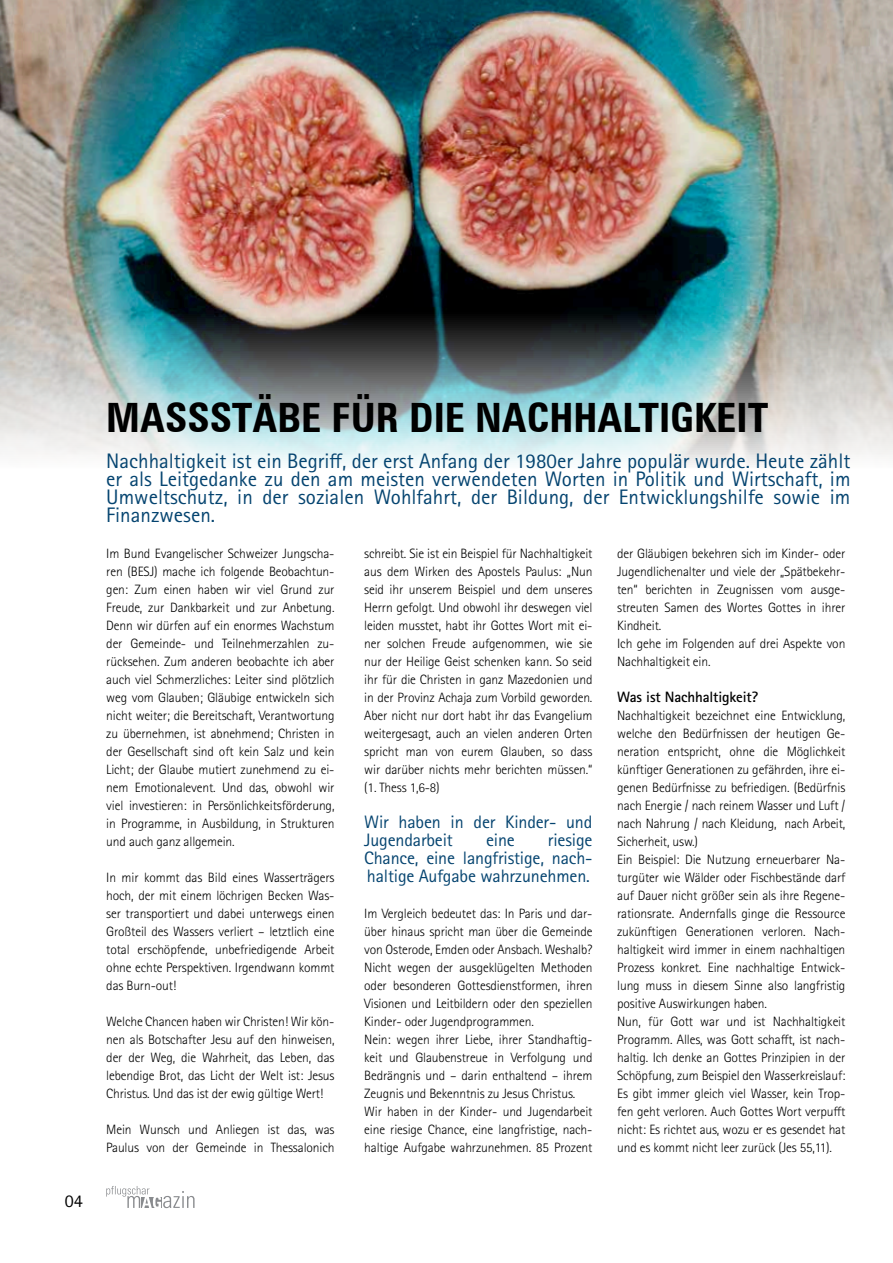
<style>
.page{position:relative;width:893px;height:1263px;background:#fff}
.page>*{position:absolute;margin:0;border:0;box-sizing:border-box;transform-origin:0 0}
.t1{font:700 condensed 40.5px "Zurich BT";color:#000}
.t2{font:21px/18px "Rotis Sans Serif Std";color:#054470;text-align:justify}
.t3{font:18px/18px "Rotis Sans Serif Std";letter-spacing:-.01em;color:#054470}
.t4{font:18px "Rotis Sans Serif Std";color:#000}
.t5{font:700 15px "Rotis Sans Serif Std";letter-spacing:-.01em;color:#000}
.t6{font:300 13.5px/18px "Rotis Sans Serif Std";letter-spacing:-.01em;color:#000;text-align:justify}
</style>
<div class="page">
<svg style="left:106px;top:1186px;width:89px;height:22px"></svg>
<img style="left:0;top:0;width:893px;height:465px">
<h3 class="t4" style="left:65px;top:1190px;width:19px">04</h3>
<h1 class="t1" style="left:106px;top:393px;width:663px">MASSSTÄBE FÜR DIE NACHHALTIGKEIT</h1>
<p class="t2" style="left:106px;top:452px;width:746px">Nachhaltigkeit ist ein Begriff, der erst Anfang der 1980er Jahre populär wurde. Heute zählt er als Leitgedanke zu den am meisten verwendeten Worten in Politik und Wirtschaft, im Umweltschutz, in der sozialen Wohlfahrt, der Bildung, der Entwicklungshilfe sowie im Finanzwesen.</p>
<p class="t6" style="left:106px;top:545px;width:230px">Im Bund Evangelischer Schweizer Jungscha&shy;ren (BESJ) mache ich folgende Beobachtun&shy;gen: Zum einen haben wir viel Grund zur Freude, zur Dankbarkeit und zur Anbetung.<br>Denn wir dürfen auf ein enormes Wachstum der Gemeinde- und Teilnehmerzahlen zu&shy;rücksehen. Zum anderen beobachte ich aber auch viel Schmerzliches: Leiter sind plötzlich weg vom Glauben; Gläubige entwickeln sich nicht weiter; die Bereitschaft, Verantwortung zu übernehmen, ist abnehmend; Christen in der Gesellschaft sind oft kein Salz und kein Licht; der Glaube mutiert zunehmend zu ei&shy;nem Emotionalevent. Und das, obwohl wir viel investieren: in Persönlichkeitsförderung, in Programme, in Ausbildung, in Strukturen und auch ganz allgemein.</p>
<p class="t6" style="left:106px;top:869px;width:230px">In mir kommt das Bild eines Wasserträgers hoch, der mit einem löchrigen Becken Was&shy;ser transportiert und dabei unterwegs einen Großteil des Wassers verliert – letztlich eine total erschöpfende, unbefriedigende Arbeit ohne echte Perspektiven. Irgendwann kommt das Burn-out!</p>
<p class="t6" style="left:106px;top:1013px;width:230px">Welche Chancen haben wir Christen! Wir kön&shy;nen als Botschafter Jesu auf den hinweisen, der der Weg, die Wahrheit, das Leben, das lebendige Brot, das Licht der Welt ist: Jesus Christus. Und das ist der ewig gültige Wert!</p>
<p class="t6" style="left:106px;top:1121px;width:230px">Mein Wunsch und Anliegen ist das, was<br>Paulus von der Gemeinde in Thessalonich</p>
<p class="t6" style="left:364px;top:545px;width:230px">schreibt. Sie ist ein Beispiel für Nachhaltigkeit aus dem Wirken des Apostels Paulus: „Nun seid ihr unserem Beispiel und dem unseres Herrn gefolgt. Und obwohl ihr deswegen viel leiden musstet, habt ihr Gottes Wort mit ei&shy;ner solchen Freude aufgenommen, wie sie nur der Heilige Geist schenken kann. So seid ihr für die Christen in ganz Mazedonien und in der Provinz Achaja zum Vorbild geworden.<br>Aber nicht nur dort habt ihr das Evangelium weitergesagt, auch an vielen anderen Orten spricht man von eurem Glauben, so dass wir darüber nichts mehr berichten müssen.“ (1. Thess 1,6-8)</p>
<h3 class="t3" style="left:364px;top:813px;width:230px">Wir haben in der Kinder- und<br>Jugendarbeit</h3>
<h3 class="t3" style="left:364px;top:831px;width:230px;text-align:justify;text-indent:184px">riesige Chance, eine langfristige, nach&shy;haltige Aufgabe wahrzunehmen.</h3>
<h3 class="t3" style="left:486px;top:831px;width:30px">eine</h3>
<p class="t6" style="left:364px;top:904px;width:230px;text-align:left">Im Vergleich bedeutet das: In Paris und dar&shy;über hinaus spricht man über die Gemeinde von Osterode, Emden oder Ansbach. Weshalb?<br>Nicht wegen der ausgeklügelten Methoden oder besonderen Gottesdienstformen, ihren Visionen und Leitbildern oder den speziellen Kinder- oder Jugendprogrammen.<br>Nein: wegen ihrer Liebe, ihrer Standhaftig&shy;keit und Glaubenstreue in Verfolgung und Bedrängnis und – darin enthaltend – ihrem Zeugnis und Bekenntnis zu Jesus Christus.<br>Wir haben in der Kinder- und Jugendarbeit eine riesige Chance, eine langfristige, nach&shy;haltige Aufgabe wahrzunehmen. 85 Prozent</p>
<p class="t6" style="left:617px;top:544px;width:230px;text-align:left">der Gläubigen bekehren sich im Kinder- oder Jugendlichenalter und viele der „Spätbekehr&shy;ten“ berichten in Zeugnissen vom ausge&shy;streuten Samen des Wortes Gottes in ihrer Kindheit.<br>Ich gehe im Folgenden auf drei Aspekte von Nachhaltigkeit ein.</p>
<p class="t5" style="left:617px;top:687px;width:143px">Was ist Nachhaltigkeit?</p>
<p class="t6" style="left:617px;top:707px;width:230px;text-align:left">Nachhaltigkeit bezeichnet eine Entwicklung, welche den Bedürfnissen der heutigen Ge&shy;neration entspricht, ohne die Möglichkeit künftiger Generationen zu gefährden, ihre ei&shy;genen Bedürfnisse zu befriedigen. (Bedürfnis nach Energie / nach reinem Wasser und Luft / nach Nahrung / nach Kleidung, nach Arbeit, Sicherheit, usw.)<br>Ein Beispiel: Die Nutzung erneuerbarer Na&shy;turgüter wie Wälder oder Fischbestände darf auf Dauer nicht größer sein als ihre Regene&shy;rationsrate. Andernfalls ginge die Ressource zukünftigen Generationen verloren. Nach&shy;haltigkeit wird immer in einem nachhaltigen Prozess konkret. Eine nachhaltige Entwick&shy;lung muss in diesem Sinne also langfristig positive Auswirkungen haben.<br>Nun, für Gott war und ist Nachhaltigkeit Programm. Alles, was Gott schafft, ist nach&shy;haltig. Ich denke an Gottes Prinzipien in der Schöpfung, zum Beispiel den Wasserkreislauf:<br>Es gibt immer gleich viel Wasser, kein Trop&shy;fen geht verloren. Auch Gottes Wort verpufft nicht: Es richtet aus, wozu er es gesendet hat und es kommt nicht leer zurück (Jes 55,11).</p>
</div>
